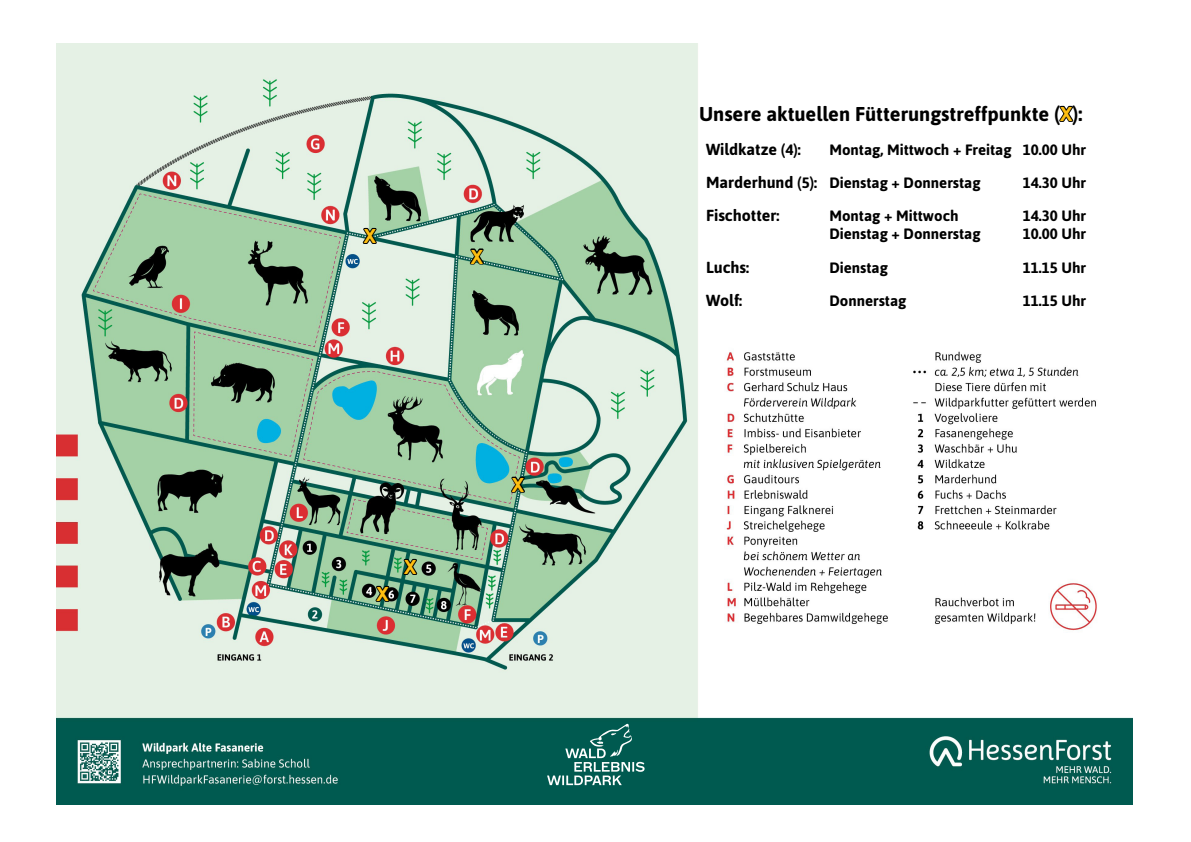
<style>
.page{position:relative;width:1191px;height:842px;background:#fff}
.page>*{position:absolute;margin:0;border:0;box-sizing:border-box;transform-origin:0 0}
.t1{font:700 20px "Asap";color:#000}
.t2{font:700 20px "Asap";color:#febe10}
.t3{font:700 16px "Asap";color:#000}
.t4{font:700 15px "Asap";color:#000}
.s1{color:#febe10}
.s2{font-size:15px}
.s3{font-size:16px}
</style>
<div class="page">
<img style="left:57px;top:44px;width:1075px;height:760px">
<div style="left:699px;top:74px;width:417px;height:252px;background:#fff"></div>
<svg style="left:1059px;top:105px;width:15px;height:17px"></svg>
<svg style="left:547px;top:724px;width:97px;height:61px;background:#2a756d"></svg>
<svg style="left:468px;top:247px;width:17px;height:19px"></svg>
<svg style="left:361px;top:226px;width:17px;height:19px"></svg>
<svg style="left:509px;top:475px;width:17px;height:19px"></svg>
<svg style="left:374px;top:584px;width:16px;height:19px"></svg>
<svg style="left:401px;top:557px;width:17px;height:19px"></svg>
<h1 class="t2" style="left:364px;top:222px;width:14px">X</h1>
<h1 class="t2" style="left:471px;top:243px;width:14px">X</h1>
<h1 class="t2" style="left:376px;top:580px;width:14px">X</h1>
<h1 class="t2" style="left:404px;top:553px;width:14px">X</h1>
<h1 class="t2" style="left:512px;top:471px;width:14px">X</h1>
<h1 class="t1" style="left:699px;top:100px;width:385px">Unsere aktuellen Fütterungstreffpunkte (<span class="s1">X</span>):</h1>
<p class="t3" style="left:706px;top:138px;width:96px">Wildkatze <span class="s2">(4):</span></p>
<p class="t4" style="left:829px;top:139px;width:258px">Montag, Mittwoch + Freitag 10.00 Uhr</p>
<p class="t4" style="left:706px;top:173px;width:276px"><span class="s3">Marderhund</span> (5): Dienstag + Donnerstag</p>
<p class="t4" style="left:1022px;top:173px;width:65px">14.30 Uhr</p>
<p class="t3" style="left:706px;top:205px;width:75px">Fischotter<span class="s2">:</span></p>
<p class="t4" style="left:829px;top:206px;width:130px">Montag + Mittwoch</p>
<p class="t4" style="left:1022px;top:206px;width:65px">14.30 Uhr</p>
<p class="t4" style="left:829px;top:224px;width:153px">Dienstag + Donnerstag</p>
<p class="t4" style="left:1022px;top:224px;width:65px">10.00 Uhr</p>
<p class="t3" style="left:706px;top:256px;width:45px">Luchs<span class="s2">:</span></p>
<p class="t4" style="left:829px;top:257px;width:60px">Dienstag</p>
<p class="t4" style="left:1022px;top:257px;width:65px">11.15 Uhr</p>
<p class="t3" style="left:706px;top:290px;width:38px">Wolf<span class="s2">:</span></p>
<p class="t4" style="left:829px;top:291px;width:78px">Donnerstag</p>
<p class="t4" style="left:1022px;top:291px;width:65px">11.15 Uhr</p>
</div>
